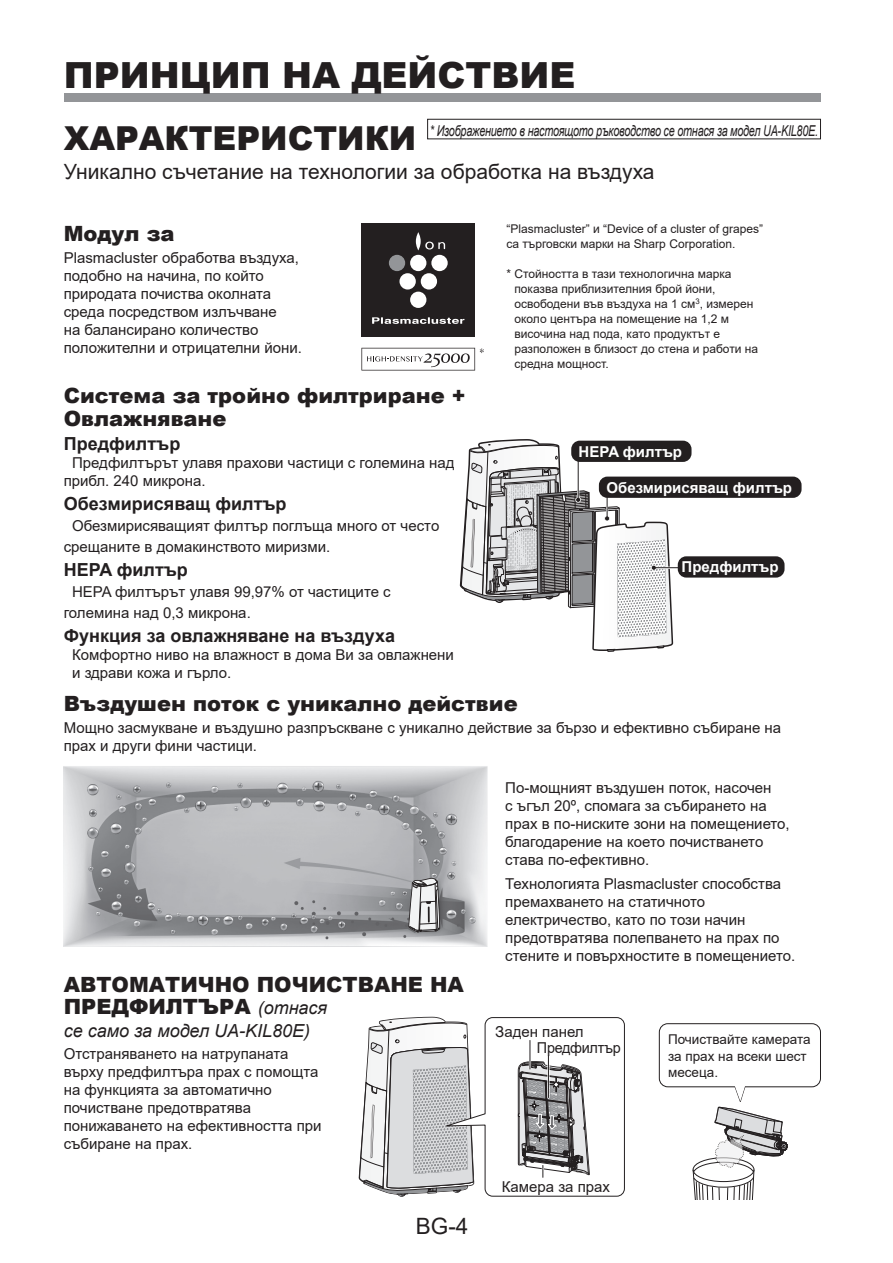
<style>
.page{position:relative;width:893px;height:1263px;background:#fff}
.page>*{position:absolute;margin:0;border:0;box-sizing:border-box;transform-origin:0 0}
.t1{font:900 36px "Arial";color:#231f20}
.t2{font:900 33px "Arial";color:#231f20}
.t3{font:22.5px "Arial";color:#231f20}
.t4{font:900 21px/22.5px "Arial";color:#231f20}
.t5{font:21px "Arial";color:#231f20}
.t6{font:700 18px "Arial";color:#231f20}
.t7{font:italic 18px "Arial";color:#231f20}
.t8{font:15px/18px "Arial";color:#231f20}
.t9{font:italic 15px "Arial";letter-spacing:-.02em;color:#231f20;scale:.72 1}
.t10{font:700 15px "Arial";color:#fff}
.t11{font:15px "Arial";letter-spacing:-.02em;color:#231f20;scale:.96 1}
.t12{font:13.5px/16.5px "Arial";color:#231f20}
.t13{font:12px/15px "Arial";color:#231f20}
.s1{font-weight:400;font-style:italic;font-size:18px}
</style>
<div class="page">
<div style="left:64px;top:94px;width:757px;height:8px;background:#939598"></div>
<svg style="left:359px;top:1017px;width:266px;height:180px"></svg>
<div style="left:361px;top:223px;width:114px;height:113px;background:#231f20"></div>
<svg style="left:416px;top:232px;width:5px;height:18px"></svg>
<div style="left:389px;top:255px;width:16px;height:16px;background:#939598;border-radius:50%"></div>
<div style="left:410px;top:255px;width:16px;height:16px;background:#fff;border-radius:50%"></div>
<div style="left:410px;top:292px;width:16px;height:16px;background:#fff;border-radius:50%"></div>
<div style="left:399px;top:273px;width:17px;height:16px;background:#fff;border-radius:50%"></div>
<div style="left:421px;top:273px;width:16px;height:16px;background:#fff;border-radius:50%"></div>
<div style="left:431px;top:255px;width:17px;height:16px;background:#fff;border-radius:50%"></div>
<svg style="left:425px;top:242px;width:20px;height:7px"></svg>
<svg style="left:372px;top:317px;width:92px;height:7px"></svg>
<svg style="left:361px;top:348px;width:123px;height:22px"></svg>
<div style="left:427px;top:119px;width:394px;height:20px;border:1px solid #231f20"></div>
<div style="left:659px;top:1023px;width:162px;height:64px;border:1px solid #231f20;border-radius:9px"></div>
<svg style="left:693px;top:1085px;width:95px;height:114px"></svg>
<svg style="left:460px;top:439px;width:213px;height:213px"></svg>
<hr style="left:654px;top:567px;width:36px;height:1px;background:#231f20">
<div style="left:571px;top:441px;width:120px;height:21px;background:#231f20;border-radius:9px"></div>
<div style="left:599px;top:477px;width:202px;height:21px;background:#231f20;border-radius:9px"></div>
<div style="left:678px;top:556px;width:106px;height:22px;background:#231f20;border-radius:9px"></div>
<img style="left:64px;top:766px;width:424px;height:180px">
<svg style="left:408px;top:878px;width:32px;height:54px"></svg>
<h1 class="t1" style="left:64px;top:49px;width:513px">ПРИНЦИП НА ДЕЙСТВИЕ</h1>
<p class="t9" style="left:430px;top:121px;width:541px">* Изображението в настоящото ръководство се отнася за модел UA-KIL80E.</p>
<h2 class="t2" style="left:64px;top:114px;width:354px">ХАРАКТЕРИСТИКИ</h2>
<h3 class="t5" style="left:64px;top:158px;width:592px">Уникално съчетание на технологии за обработка на въздуха</h3>
<h3 class="t4" style="left:64px;top:221px;width:112px">Модул за</h3>
<p class="t8" style="left:64px;top:249px;width:240px">Plasmacluster обработва въздуха, подобно на начина, по който природата почиства околната среда посредством излъчване<br>на балансирано количество положителни и отрицателни йони.</p>
<h3 class="t4" style="left:64px;top:384px;width:403px">Система за тройно филтриране +<br>Овлажняване</h3>
<p class="t6" style="left:64px;top:431px;width:118px">Предфилтър</p>
<p class="t8" style="left:64px;top:453px;width:392px;text-indent:8px">Предфилтърът улавя прахови частици с големина над прибл. 240 микрона.</p>
<p class="t6" style="left:64px;top:491px;width:224px">Обезмирисяващ филтър</p>
<p class="t8" style="left:64px;top:515px;width:377px;line-height:21px;text-indent:8px">Обезмирисяващият филтър поглъща много от често срещаните в домакинството миризми.</p>
<p class="t6" style="left:64px;top:557px;width:126px">HEPA филтър</p>
<p class="t8" style="left:64px;top:581px;width:328px;line-height:21px;text-indent:8px">HEPA филтърът улавя 99,97% от частиците с големина над 0,3 микрона.</p>
<p class="t6" style="left:64px;top:623px;width:333px">Функция за овлажняване на въздуха</p>
<p class="t8" style="left:72px;top:645px;width:383px">Комфортно ниво на влажност в дома Ви за овлажнени и здрави кожа и гърло.</p>
<p class="t13" style="left:506px;top:221px;width:258px">“Plasmacluster” и “Device of a cluster of grapes” са търговски марки на Sharp Corporation.</p>
<p class="t13" style="left:514px;top:266px;width:245px;text-indent:-8px">* Стойността в тази технологична марка показва приблизителния брой йони, освободени във въздуха на 1 см<sup>3</sup>, измерен около центъра на помещение на 1,2 м височина над пода, като продуктът е разположен в близост до стена и работи на средна мощност.</p>
<p class="t10" style="left:579px;top:441px;width:105px">HEPA филтър</p>
<p class="t10" style="left:606px;top:477px;width:187px">Обезмирисяващ филтър</p>
<p class="t10" style="left:682px;top:556px;width:99px">Предфилтър</p>
<h3 class="t4" style="left:64px;top:691px;width:455px">Въздушен поток с уникално действие</h3>
<p class="t8" style="left:64px;top:718px;width:719px">Мощно засмукване и въздушно разпръскване с уникално действие за бързо и ефективно събиране на прах и други фини частици.</p>
<p class="t8" style="left:505px;top:778px;width:286px">По-мощният въздушен поток, насочен<br>с ъгъл 20º, спомага за събирането на прах в по-ниските зони на помещението, благодарение на което почистването става по-ефективно.</p>
<p class="t8" style="left:505px;top:875px;width:292px">Технологията Plasmacluster способства премахването на статичното електричество, като по този начин предотвратява полепването на прах по стените и повърхностите в помещението.</p>
<h3 class="t4" style="left:64px;top:972px;width:402px">АВТОМАТИЧНО ПОЧИСТВАНЕ НА<br>ПРЕДФИЛТЪРА <span class="s1">(отнася</span></h3>
<p class="t7" style="left:64px;top:1019px;width:248px">се само за модел UA-KIL80E)</p>
<p class="t8" style="left:64px;top:1045px;width:259px">Отстраняването на натрупаната върху предфилтъра прах с помощта на функцията за автоматично почистване предотвратява понижаването на ефективността при събиране на прах.</p>
<p class="t11" style="left:537px;top:1037px;width:89px">Предфилтър</p>
<p class="t8" style="left:502px;top:1177px;width:110px">Камера за прах</p>
<p class="t8" style="left:495px;top:1023px;width:90px">Заден панел</p>
<h3 class="t3" style="left:416px;top:1211px;width:54px">BG-4</h3>
<p class="t12" style="left:668px;top:1031px;width:144px">Почиствайте камерата за прах на всеки шест месеца.</p>
</div>
